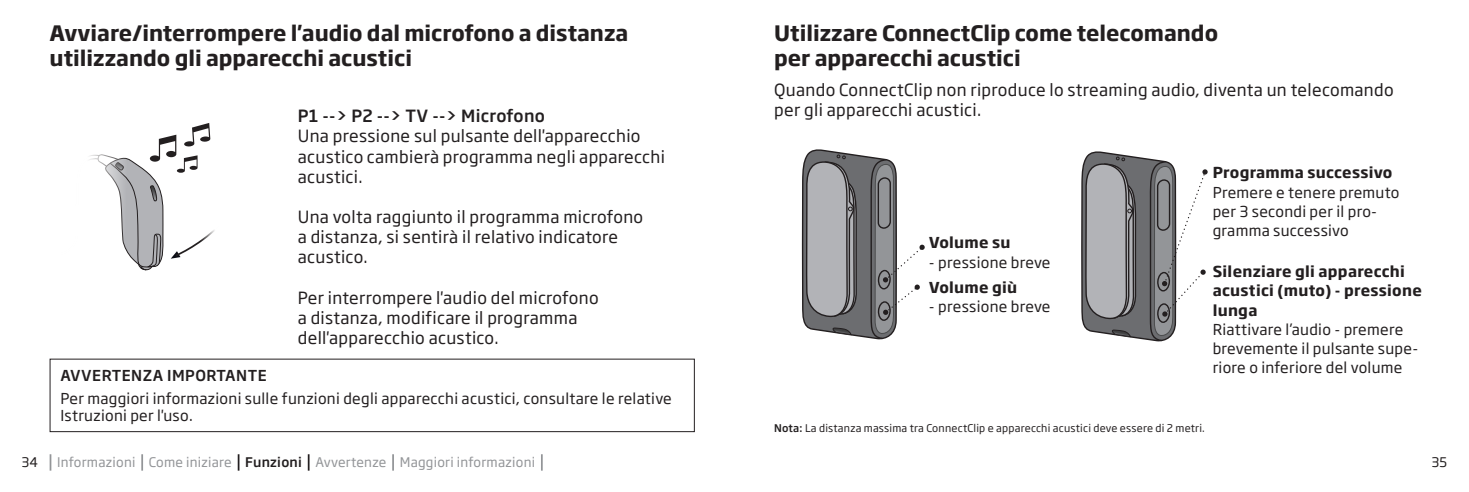
<style>
.page{position:relative;width:1469px;height:492px;background:#fff}
.page>*{position:absolute;margin:0;border:0;box-sizing:border-box;transform-origin:0 0}
.t1{font:700 21px/24.5px "Soho Gothic Pro";color:#231f20}
.t2{font:16.62px/20.1px "Soho Gothic Pro";letter-spacing:.02em;color:#231f20}
.t3{font:500 16.62px "Soho Gothic Pro";letter-spacing:.02em;color:#231f20}
.t4{font:14.88px/19.2px "Soho Gothic Pro";letter-spacing:.02em;color:#231f20}
.t5{font:700 14.88px/19.2px "Soho Gothic Pro";letter-spacing:.02em;color:#231f20}
.t6{font:500 14.88px "Soho Gothic Pro";letter-spacing:.035em;color:#231f20}
.t7{font:13.12px "Soho Gothic Pro";letter-spacing:.02em;color:#939598}
.t8{font:13.12px "Soho Gothic Pro";color:#231f20}
.t9{font:10.5px "Soho Gothic Pro";letter-spacing:.02em;color:#231f20}
.s1{font-weight:500}
.s2{font-weight:500;color:#231f20}
</style>
<div class="page">
<svg style="left:89px;top:123px;width:126px;height:147px"></svg>
<svg style="left:1081px;top:151px;width:126px;height:190px"></svg>
<svg style="left:802px;top:149px;width:122px;height:190px"></svg>
<svg style="left:50px;top:454px;width:1px;height:16px"></svg>
<svg style="left:141px;top:454px;width:2px;height:16px"></svg>
<svg style="left:238px;top:454px;width:1px;height:16px"></svg>
<svg style="left:308px;top:454px;width:1px;height:16px"></svg>
<svg style="left:392px;top:454px;width:2px;height:16px"></svg>
<svg style="left:541px;top:454px;width:1px;height:16px"></svg>
<p class="t1" style="left:50px;top:20px;width:580px">Avviare/interrompere l'audio dal microfono a distanza utilizzando gli apparecchi acustici</p>
<p class="t3" style="left:298px;top:103px;width:249px">P1 --&gt; P2 --&gt; TV --&gt; Microfono</p>
<p class="t2" style="left:298px;top:125px;width:369px">Una pressione sul pulsante dell'apparecchio acustico cambierà programma negli apparecchi acustici.</p>
<p class="t2" style="left:298px;top:206px;width:347px">Una volta raggiunto il programma microfono a distanza, si sentirà il relativo indicatore acustico.</p>
<p class="t2" style="left:298px;top:286px;width:302px">Per interrompere l'audio del microfono a distanza, modificare il programma dell'apparecchio acustico.</p>
<p class="t6" style="left:61px;top:363px;width:208px">AVVERTENZA IMPORTANTE</p>
<p class="t4" style="left:60px;top:388px;width:613px;line-height:17.5px">Per maggiori informazioni sulle funzioni degli apparecchi acustici, consultare le relative<br>Istruzioni per l'uso.</p>
<p class="t1" style="left:774px;top:20px;width:445px">Utilizzare ConnectClip come telecomando per apparecchi acustici</p>
<p class="t2" style="left:774px;top:79px;width:621px">Quando ConnectClip non riproduce lo streaming audio, diventa un telecomando per gli apparecchi acustici.</p>
<p class="t5" style="left:929px;top:232px;width:83px">Volume su</p>
<p class="t4" style="left:929px;top:251px;width:123px">- pressione breve</p>
<p class="t5" style="left:929px;top:276px;width:90px">Volume giù</p>
<p class="t4" style="left:929px;top:295px;width:123px">- pressione breve</p>
<p class="t5" style="left:1212px;top:162px;width:181px">Programma successivo</p>
<p class="t4" style="left:1212px;top:181px;width:188px">Premere e tenere premuto per 3 secondi per il pro&shy;gramma successivo</p>
<p class="t5" style="left:1212px;top:260px;width:211px">Silenziare gli apparecchi acustici (muto) - pressione lunga</p>
<p class="t4" style="left:1212px;top:318px;width:207px">Riattivare l’audio - premere brevemente il pulsante supe&shy;riore o inferiore del volume</p>
<p class="t9" style="left:774px;top:420px;width:432px"><span class="s1">Nota:</span> La distanza massima tra ConnectClip e apparecchi acustici deve essere di 2 metri.</p>
<p class="t8" style="left:21px;top:451px;width:18px">34</p>
<p class="t7" style="left:57px;top:451px;width:479px">Informazioni Come iniziare <span class="s2">Funzioni</span> Avvertenze Maggiori informazioni</p>
<p class="t8" style="left:1431px;top:451px;width:17px">35</p>
</div>
